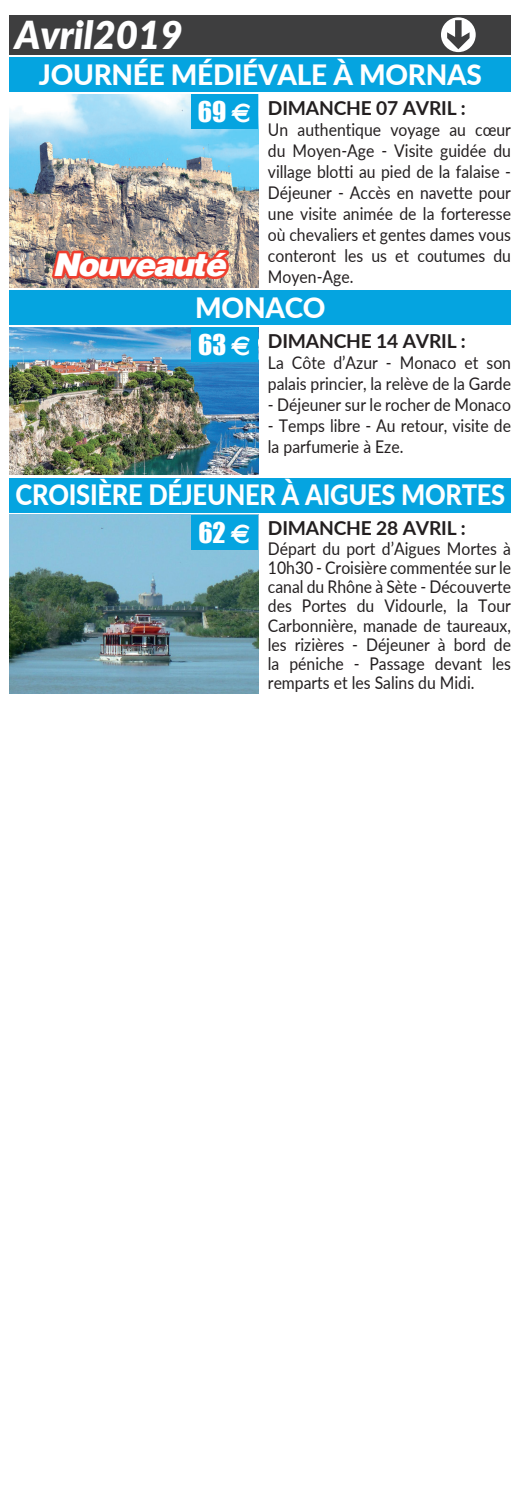
<style>
.page{position:relative;width:521px;height:1489px;background:#fff}
.page>*{position:absolute;margin:0;border:0;box-sizing:border-box;transform-origin:0 0}
.TITRE-MOIS{font:italic 900 38.5px "Lato";color:#fff}
.DATE_JOURNÉE{font:italic 900 31.5px "Helvetica";color:#fff}
.TITRE_JOURNÉE{font:800 28px "Lato";letter-spacing:-.01em;color:#fff;scale:.91 1}
.TITRE_JOURNÉE-2{font:800 28px "Lato";letter-spacing:-.01em;color:#fff}
.t1{font:26.25px "Impact";color:#fff}
.DATE_JOURNÉE-2{font:700 19.25px "Lato";letter-spacing:-.01em;color:#231f20}
.Para_JOURNÉE{font:17.5px/21px "Lato";color:#231f20;scale:.9 1}
.s1{font-family:"Euro Classic"}
</style>
<div class="page">
<img style="left:10px;top:327px;width:248px;height:148px">
<div style="left:10px;top:290px;width:501px;height:35px;background:#05a4e0"></div>
<div style="left:191px;top:327px;width:67px;height:35px;background:#05a4e0"></div>
<div style="left:10px;top:15px;width:501px;height:40px;background:#3e3e3f"></div>
<img style="left:10px;top:94px;width:248px;height:194px">
<div style="left:10px;top:57px;width:501px;height:35px;background:#05a4e0"></div>
<div style="left:191px;top:94px;width:67px;height:35px;background:#05a4e0"></div>
<img style="left:48px;top:245px;width:195px;height:43px">
<svg style="left:441px;top:17px;width:35px;height:35px"></svg>
<img style="left:10px;top:515px;width:248px;height:178px">
<div style="left:10px;top:477px;width:501px;height:35px;background:#05a4e0"></div>
<div style="left:191px;top:515px;width:67px;height:34px;background:#05a4e0"></div>
<p class="TITRE-MOIS" style="left:15px;top:6px;width:169px">Avril2019</p>
<p class="TITRE_JOURNÉE-2" style="left:39px;top:54px;width:444px">JOURNÉE MÉDIÉVALE À MORNAS</p>
<p class="DATE_JOURNÉE-2" style="left:268px;top:94px;width:199px">DIMANCHE 07 AVRIL :</p>
<p class="Para_JOURNÉE" style="left:268px;top:118px;width:272px;text-align:justify">Un authentique voyage au cœur du Moyen-Age - Visite guidée du village blotti au pied de la falaise - Déjeuner - Accès en navette pour une visite animée de la forteresse où chevaliers et gentes dames vous conteront les us et coutumes du Moyen-Age.</p>
<p class="t1" style="left:198px;top:91px;width:55px">69 <span class="s1">E</span></p>
<p class="DATE_JOURNÉE" style="left:52px;top:244px;width:183px">Nouveauté</p>
<p class="TITRE_JOURNÉE-2" style="left:195px;top:287px;width:132px">MONACO</p>
<p class="DATE_JOURNÉE-2" style="left:268px;top:327px;width:199px">DIMANCHE 14 AVRIL :</p>
<p class="Para_JOURNÉE" style="left:268px;top:351px;width:272px">La Côte d’Azur - Monaco et son palais princier, la relève de la Garde</p>
<p class="Para_JOURNÉE" style="left:268px;top:393px;width:272px">- Déjeuner sur le rocher de Monaco</p>
<p class="Para_JOURNÉE" style="left:268px;top:414px;width:272px">- Temps libre - Au retour, visite de la parfumerie à Eze.</p>
<p class="t1" style="left:198px;top:325px;width:54px">63 <span class="s1">E</span></p>
<p class="TITRE_JOURNÉE" style="left:16px;top:474px;width:539px">CROISIÈRE DÉJEUNER À AIGUES MORTES</p>
<p class="DATE_JOURNÉE-2" style="left:268px;top:514px;width:199px">DIMANCHE 28 AVRIL :</p>
<p class="Para_JOURNÉE" style="left:268px;top:538px;width:272px;line-height:19.2px;text-align:justify">Départ du port d’Aigues Mortes à 10h30 - Croisière commentée sur le canal du Rhône à Sète - Découverte des Portes du Vidourle, la Tour Carbonnière, manade de taureaux, les rizières - Déjeuner à bord de la péniche - Passage devant les remparts et les Salins du Midi.</p>
<p class="t1" style="left:199px;top:512px;width:53px">62 <span class="s1">E</span></p>
</div>
